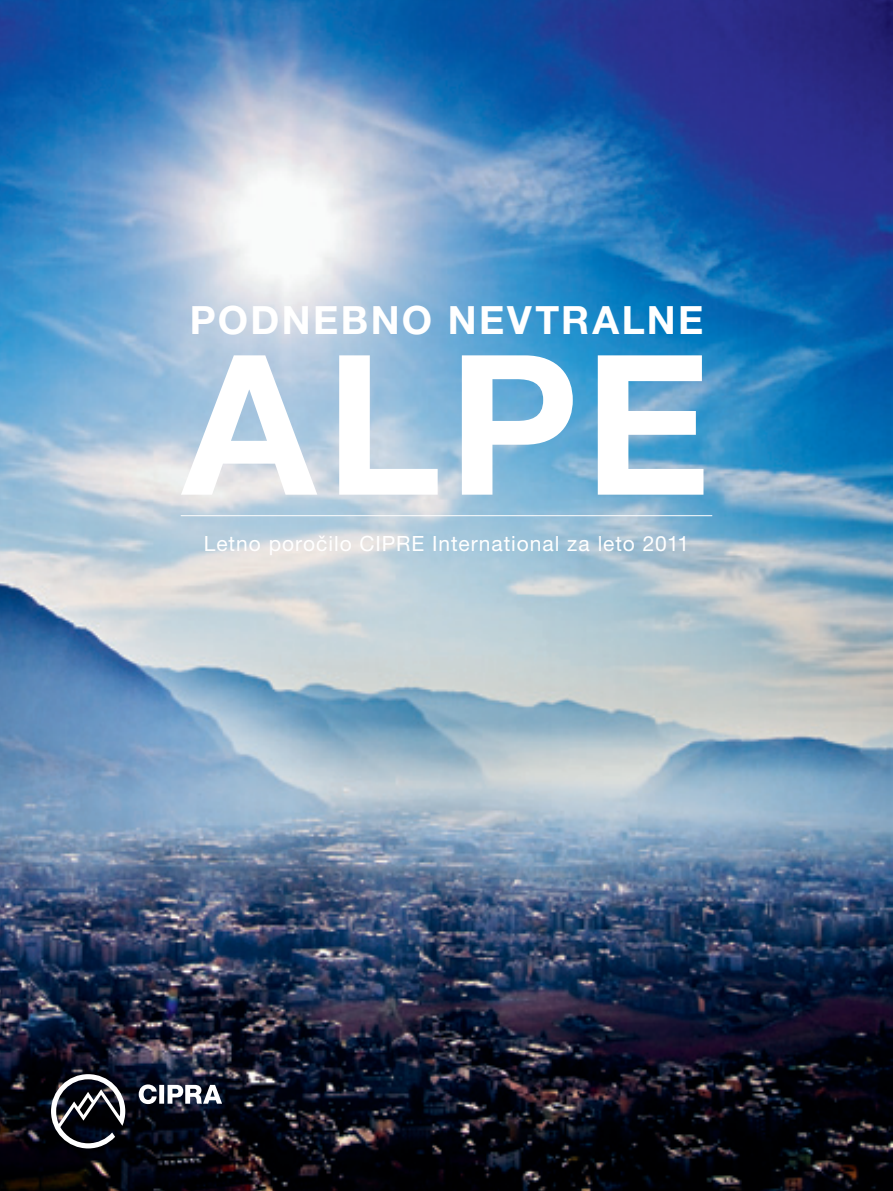
<style>
.page{position:relative;width:893px;height:1191px;background:#fff}
.page>*{position:absolute;margin:0;border:0;box-sizing:border-box;transform-origin:0 0}
.t1{font:700 195px "Helvetica Neue LT Pro";color:#fff}
.t2{font:700 39px "Helvetica Neue LT Pro";letter-spacing:.06em;color:#fff}
.t3{font:21px "Helvetica Neue LT Pro";letter-spacing:.045em;color:#fff}
</style>
<div class="page">
<img style="left:0;top:0;width:893px;height:1191px">
<svg style="left:51px;top:1074px;width:74px;height:74px"></svg>
<svg style="left:139px;top:1084px;width:83px;height:20px"></svg>
<hr style="left:181px;top:515px;width:531px;height:1px;background:#fff">
<h2 class="t2" style="left:190px;top:295px;width:515px">PODNEBNO NEVTRALNE</h2>
<h1 class="t1" style="left:182px;top:302px;width:530px">ALPE</h1>
<p class="t3" style="left:204px;top:530px;width:487px">Letno poročilo CIPRE International za leto 2011</p>
</div>
